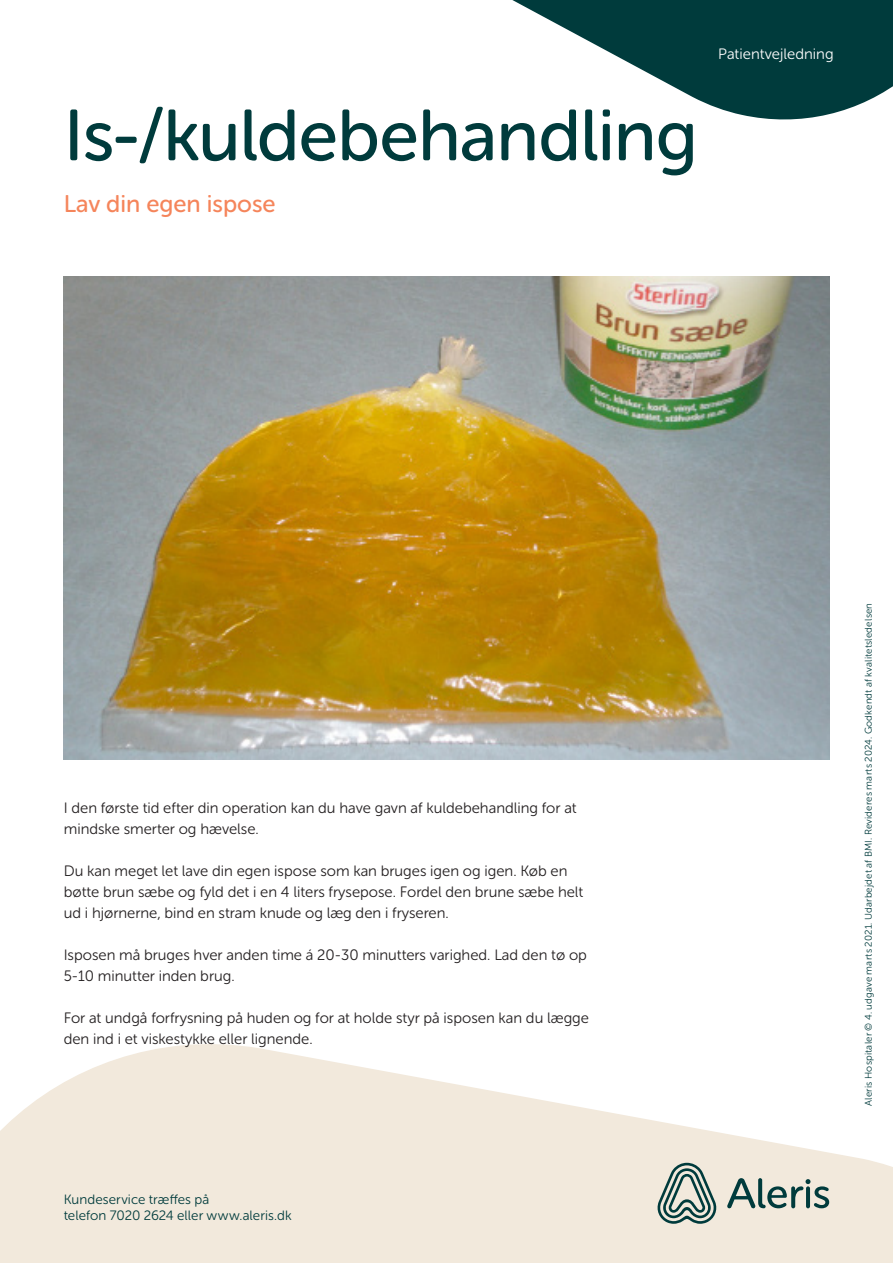
<style>
.page{position:relative;width:893px;height:1263px;background:#fff}
.page>*{position:absolute;margin:0;border:0;box-sizing:border-box;transform-origin:0 0}
.overskrift{font:72px "Museo Sans Rounded 500";letter-spacing:-.01em;color:#003b3c}
.Indledning{font:24px "Museo Sans Rounded 500";color:#f5855b}
.brødtekst{font:15px/21px "Museo Sans Rounded 300";color:#231f20}
.nummer{font:15px "Museo Sans Rounded 300";color:#fff}
.Adresse_-_brød{font:13.5px/16.5px "Museo Sans Rounded 300";letter-spacing:.005em;color:#003b3c}
.version{font:9.75px "Museo Sans Rounded 300";letter-spacing:.02em;color:#003b3c}
</style>
<div class="page">
<img style="left:64px;top:276px;width:765px;height:483px">
<svg style="left:512px;top:0;width:381px;height:120px;fill:#003b3c"></svg>
<svg style="left:0;top:1044px;width:893px;height:219px;fill:#f2e9dc"></svg>
<svg style="left:727px;top:1178px;width:102px;height:30px;background:#a1afa7"></svg>
<svg style="left:655px;top:1163px;width:63px;height:61px;background:#a4b1a8"></svg>
<div style="left:702px;top:43px;width:148px;height:21px;background:#003b3c"></div>
<p class="overskrift" style="left:64px;top:96px;width:636px">Is-/kuldebehandling</p>
<p class="Indledning" style="left:64px;top:190px;width:213px">Lav din egen ispose</p>
<p class="nummer" style="left:718px;top:45px;width:117px">Patientvejledning</p>
<p class="brødtekst" style="left:64px;top:797px;width:514px">I den første tid efter din operation kan du have gavn af kuldebehandling for at mindske smerter og hævelse.</p>
<p class="brødtekst" style="left:64px;top:860px;width:521px">Du kan meget let lave din egen ispose som kan bruges igen og igen. Køb en bøtte brun sæbe og fyld det i en 4 liters frysepose. Fordel den brune sæbe helt ud i hjørnerne, bind en stram knude og læg den i fryseren.</p>
<p class="brødtekst" style="left:64px;top:944px;width:525px">Isposen må bruges hver anden time á 20-30 minutters varighed. Lad den tø op<br>5-10 minutter inden brug.</p>
<p class="brødtekst" style="left:64px;top:1007px;width:527px">For at undgå forfrysning på huden og for at holde styr på isposen kan du lægge den ind i et viskestykke eller lignende.</p>
<p class="Adresse_-_brød" style="left:64px;top:1191px;width:229px">Kundeservice træffes på<br>telefon 7020 2624 eller www.aleris.dk</p>
<p class="version" style="left:863px;top:1106px;width:504px;rotate:-90deg">Aleris Hospitaler © 4. udgave marts 2021. Udarbejdet af BMI. Revideres marts 2024. Godkendt af kvalitetsledelsen</p>
</div>
